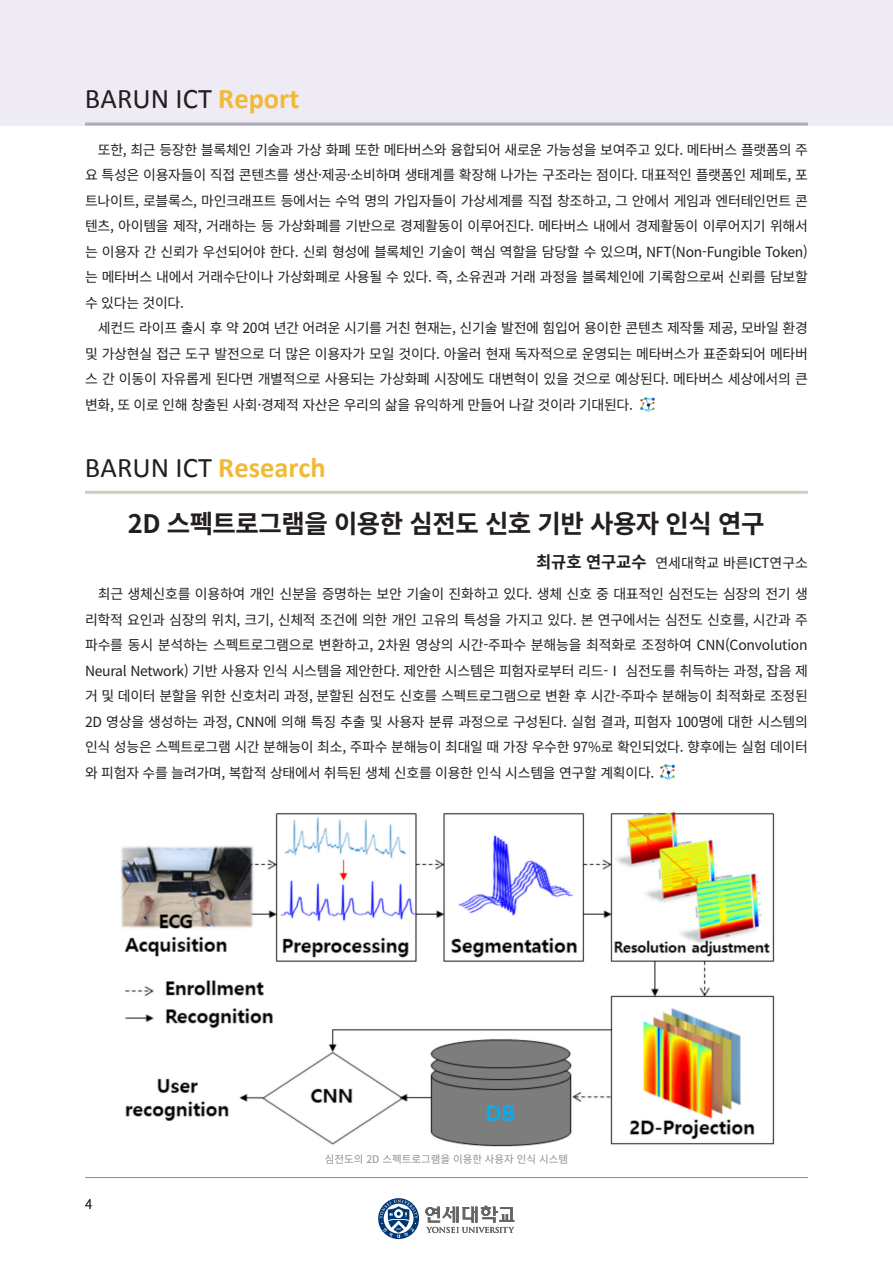
<style>
.page{position:relative;width:893px;height:1263px;background:#fff}
.page>*{position:absolute;margin:0;border:0;box-sizing:border-box;transform-origin:0 0}
.category_title{font:28.5px "Calibri";color:#231f20}
.국문_제목{font:700 25.5px "Noto Sans CJ Kkr";letter-spacing:-.02em;color:#231f20}
.국문_본문{font:13.95px/25.5px "Noto Sans CJ Kkr";letter-spacing:-.02em;color:#231f20;text-align:justify}
.t1{font:300 13.5px "Noto Sans CJ Kkr";color:#231f20}
.t2{font:10.5px "Noto Sans CJ Kkr";color:#909091}
.s1{font-weight:700;color:#f0ba38}
.s2{font-weight:700;font-size:16.5px}
</style>
<div class="page">
<div style="left:0;top:0;width:893px;height:126px;background:#eeebf5"></div>
<svg style="left:425px;top:1206px;width:89px;height:27px"></svg>
<svg style="left:378px;top:1197px;width:42px;height:43px"></svg>
<svg style="left:378px;top:1198px;width:41px;height:41px"></svg>
<svg style="left:379px;top:1199px;width:39px;height:39px"></svg>
<hr style="left:85px;top:123px;width:723px;height:3px;background:#aea8be">
<hr style="left:85px;top:491px;width:723px;height:3px;background:#d5cbbd">
<img style="left:120px;top:811px;width:655px;height:336px">
<img style="left:660px;top:765px;width:14px;height:14px">
<img style="left:640px;top:397px;width:14px;height:14px">
<hr style="left:85px;top:1177px;width:723px;height:1px;background:#939598">
<p class="category_title" style="left:85px;top:81px;width:216px">BARUN ICT <span class="s1">Report</span></p>
<p class="국문_본문" style="left:85px;top:137px;width:724px;text-indent:13px">또한, 최근 등장한 블록체인 기술과 가상 화폐 또한 메타버스와 융합되어 새로운 가능성을 보여주고 있다. 메타버스 플랫폼의 주 요 특성은 이용자들이 직접 콘텐츠를 생산·제공·소비하며 생태계를 확장해 나가는 구조라는 점이다. 대표적인 플랫폼인 제페토, 포 트나이트, 로블록스, 마인크래프트 등에서는 수억 명의 가입자들이 가상세계를 직접 창조하고, 그 안에서 게임과 엔터테인먼트 콘 텐츠, 아이템을 제작, 거래하는 등 가상화폐를 기반으로 경제활동이 이루어진다. 메타버스 내에서 경제활동이 이루어지기 위해서 는 이용자 간 신뢰가 우선되어야 한다. 신뢰 형성에 블록체인 기술이 핵심 역할을 담당할 수 있으며, NFT(Non-Fungible Token) 는 메타버스 내에서 거래수단이나 가상화폐로 사용될 수 있다. 즉, 소유권과 거래 과정을 블록체인에 기록함으로써 신뢰를 담보할 수 있다는 것이다.</p>
<p class="국문_본문" style="left:85px;top:316px;width:724px;text-indent:13px">세컨드 라이프 출시 후 약 20여 년간 어려운 시기를 거친 현재는, 신기술 발전에 힘입어 용이한 콘텐츠 제작툴 제공, 모바일 환경 및 가상현실 접근 도구 발전으로 더 많은 이용자가 모일 것이다. 아울러 현재 독자적으로 운영되는 메타버스가 표준화되어 메타버 스 간 이동이 자유롭게 된다면 개별적으로 사용되는 가상화폐 시장에도 대변혁이 있을 것으로 예상된다. 메타버스 세상에서의 큰 변화, 또 이로 인해 창출된 사회·경제적 자산은 우리의 삶을 유익하게 만들어 나갈 것이라 기대된다.</p>
<p class="category_title" style="left:85px;top:449px;width:242px">BARUN ICT <span class="s1">Research</span></p>
<p class="국문_제목" style="left:128px;top:509px;width:638px">2D 스펙트로그램을 이용한 심전도 신호 기반 사용자 인식 연구</p>
<p class="국문_본문" style="left:536px;top:551px;width:273px"><span class="s2">최규호 연구교수</span> 연세대학교 바른ICT연구소</p>
<p class="국문_본문" style="left:85px;top:581px;width:724px;text-indent:13px">최근 생체신호를 이용하여 개인 신분을 증명하는 보안 기술이 진화하고 있다. 생체 신호 중 대표적인 심전도는 심장의 전기 생 리학적 요인과 심장의 위치, 크기, 신체적 조건에 의한 개인 고유의 특성을 가지고 있다. 본 연구에서는 심전도 신호를, 시간과 주 파수를 동시 분석하는 스펙트로그램으로 변환하고, 2차원 영상의 시간-주파수 분해능을 최적화로 조정하여 CNN(Convolution Neural Network) 기반 사용자 인식 시스템을 제안한다. 제안한 시스템은 피험자로부터 리드-Ⅰ 심전도를 취득하는 과정, 잡음 제 거 및 데이터 분할을 위한 신호처리 과정, 분할된 심전도 신호를 스펙트로그램으로 변환 후 시간-주파수 분해능이 최적화로 조정된 2D 영상을 생성하는 과정, CNN에 의해 특징 추출 및 사용자 분류 과정으로 구성된다. 실험 결과, 피험자 100명에 대한 시스템의 인식 성능은 스펙트로그램 시간 분해능이 최소, 주파수 분해능이 최대일 때 가장 우수한 97%로 확인되었다. 향후에는 실험 데이터 와 피험자 수를 늘려가며, 복합적 상태에서 취득된 생체 신호를 이용한 인식 시스템을 연구할 계획이다.</p>
<p class="t1" style="left:85px;top:1196px;width:9px">4</p>
<p class="t2" style="left:325px;top:1153px;width:245px">심전도의 2D 스펙트로그램을 이용한 사용자 인식 시스템</p>
</div>
